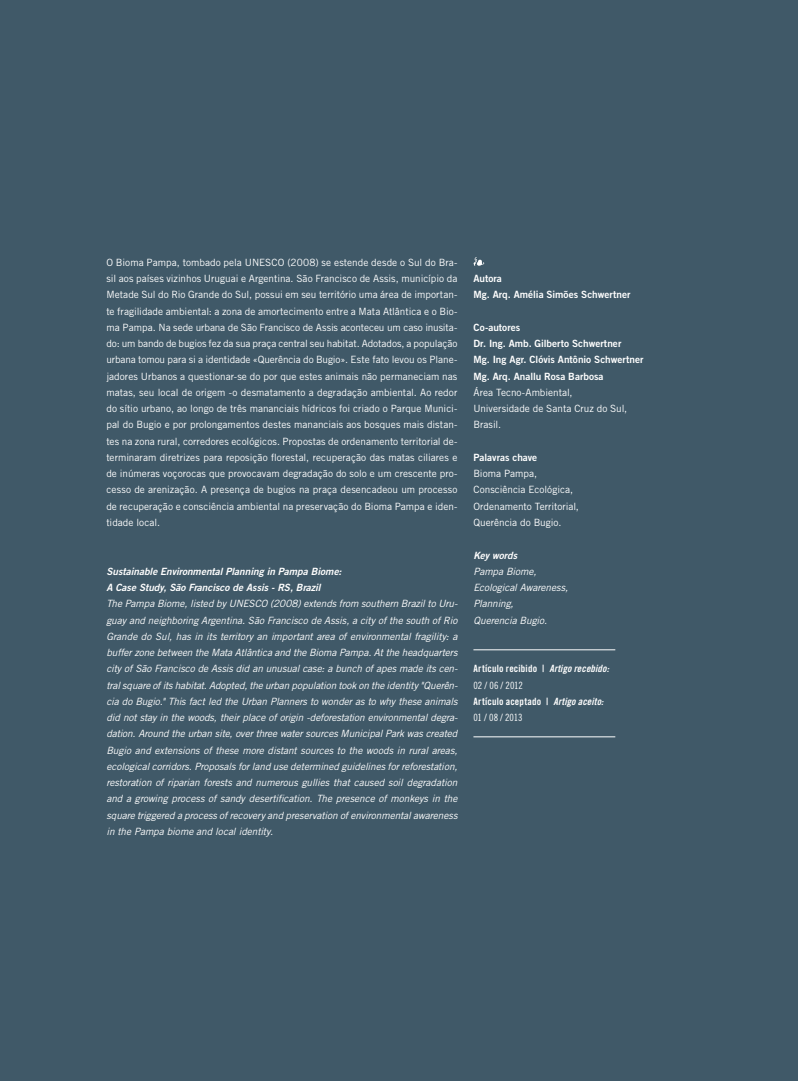
<style>
.page{position:relative;width:798px;height:1081px;background:#fff}
.page>*{position:absolute;margin:0;border:0;box-sizing:border-box;transform-origin:0 0}
.t1{font:10px/16.2px "Trade Gothic LT Std";color:#fff}
.t2{font:italic 10px/16.2px "Trade Gothic LT Std";letter-spacing:-.005em;color:#fff;text-align:justify}
.t3{font:10px/16.2px "Trade Gothic LT Std Bd 2";letter-spacing:.005em;color:#fff}
.t4{font:10px/16.2px "Trade Gothic LT Std Bd 2 Obl";color:#fff}
.t5{font:10px "Trade Gothic LT Std Bd Cn 20";letter-spacing:.02em;color:#fff}
.t6{font:10px "Trade Gothic LT Std Cn 18";color:#fff}
.s1{font-family:"Trade Gothic LT Std Bd Cn 20 Obl"}
</style>
<div class="page">
<div style="left:0;top:0;width:797px;height:1081px;background:#405968"></div>
<hr style="left:473px;top:649px;width:142px;height:1px;background:#fff">
<hr style="left:473px;top:736px;width:142px;height:1px;background:#fff">
<svg style="left:473px;top:257px;width:11px;height:9px"></svg>
<p class="t1" style="left:106px;top:254px;width:352px;text-align:justify">O Bioma Pampa, tombado pela UNESCO (2008) se estende desde o Sul do Bra&shy;sil aos países vizinhos Uruguai e Argentina. São Francisco de Assis, município da Metade Sul do Rio Grande do Sul, possui em seu território uma área de importan&shy;te fragilidade ambiental: a zona de amortecimento entre a Mata Atlântica e o Bio&shy;ma Pampa. Na sede urbana de São Francisco de Assis aconteceu um caso inusita&shy;do: um bando de bugios fez da sua praça central seu habitat. Adotados, a população urbana tomou para si a identidade «Querência do Bugio». Este fato levou os Plane&shy;jadores Urbanos a questionar-se do por que estes animais não permaneciam nas matas, seu local de origem -o desmatamento a degradação ambiental. Ao redor do sítio urbano, ao longo de três mananciais hídricos foi criado o Parque Munici&shy;pal do Bugio e por prolongamentos destes mananciais aos bosques mais distan&shy;tes na zona rural, corredores ecológicos. Propostas de ordenamento territorial de&shy;terminaram diretrizes para reposição florestal, recuperação das matas ciliares e de inúmeras voçorocas que provocavam degradação do solo e um crescente pro&shy;cesso de arenização. A presença de bugios na praça desencadeou um processo de recuperação e consciência ambiental na preservação do Bioma Pampa e iden&shy;tidade local.</p>
<p class="t4" style="left:106px;top:563px;width:237px">Sustainable Environmental Planning in Pampa Biome:<br>A Case Study, São Francisco de Assis - RS, Brazil</p>
<p class="t2" style="left:106px;top:596px;width:352px">The Pampa Biome, listed by UNESCO (2008) extends from southern Brazil to Uru&shy;guay and neighboring Argentina. São Francisco de Assis, a city of the south of Rio Grande do Sul, has in its territory an important area of environmental fragility: a buffer zone between the Mata Atlântica and the Bioma Pampa. At the headquarters city of São Francisco de Assis did an unusual case: a bunch of apes made its cen&shy;tral square of its habitat. Adopted, the urban population took on the identity "Querên&shy;cia do Bugio." This fact led the Urban Planners to wonder as to why these animals did not stay in the woods, their place of origin -deforestation environmental degra&shy;dation. Around the urban site, over three water sources Municipal Park was created Bugio and extensions of these more distant sources to the woods in rural areas, ecological corridors. Proposals for land use determined guidelines for reforestation, restoration of riparian forests and numerous gullies that caused soil degradation and a growing process of sandy desertification. The presence of monkeys in the square triggered a process of recovery and preservation of environmental awareness in the Pampa biome and local identity.</p>
<p class="t3" style="left:473px;top:270px;width:158px">Autora<br>Mg. Arq. Amélia Simões Schwertner</p>
<p class="t3" style="left:473px;top:319px;width:171px">Co-autores<br>Dr. Ing. Amb. Gilberto Schwertner<br>Mg. Ing Agr. Clóvis Antônio Schwertner<br>Mg. Arq. Anallu Rosa Barbosa</p>
<p class="t1" style="left:473px;top:384px;width:155px">Área Tecno-Ambiental,<br>Universidade de Santa Cruz do Sul,<br>Brasil.</p>
<p class="t3" style="left:473px;top:449px;width:65px">Palavras chave</p>
<p class="t1" style="left:473px;top:465px;width:107px">Bioma Pampa,<br>Consciência Ecológica,<br>Ordenamento Territorial,<br>Querência do Bugio.</p>
<p class="t4" style="left:473px;top:547px;width:45px">Key words</p>
<p class="t2" style="left:473px;top:563px;width:96px;text-align:left">Pampa Biome,<br>Ecological Awareness,<br>Planning,<br>Querencia Bugio.</p>
<p class="t5" style="left:473px;top:662px;width:137px">Artículo recibido | <span class="s1">Artigo recebido:</span></p>
<p class="t6" style="left:473px;top:679px;width:51px">02 / 06 / 2012</p>
<p class="t5" style="left:473px;top:695px;width:131px">Artículo aceptado | <span class="s1">Artigo aceito:</span></p>
<p class="t6" style="left:473px;top:711px;width:51px">01 / 08 / 2013</p>
</div>
